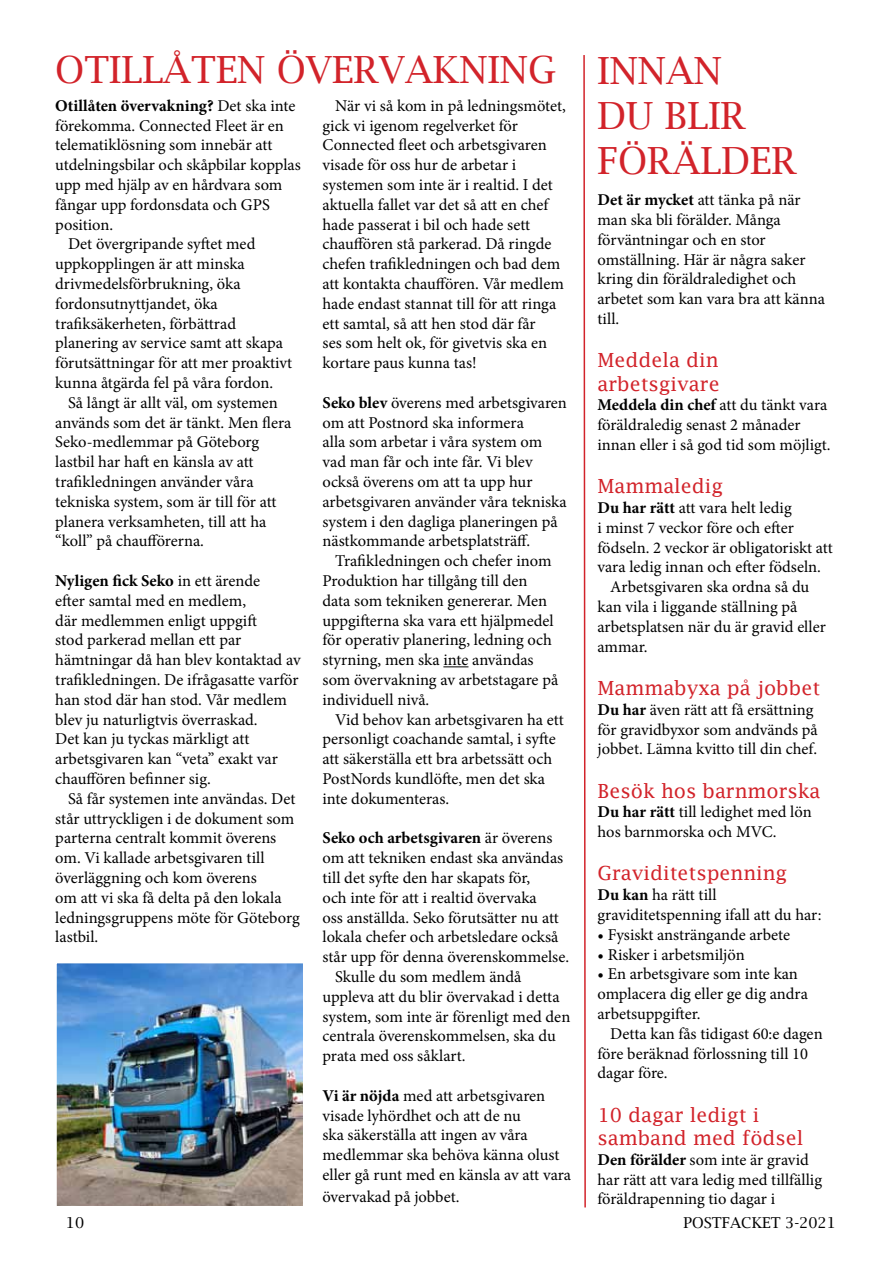
<style>
.page{position:relative;width:893px;height:1263px;background:#fff}
.page>*{position:absolute;margin:0;border:0;box-sizing:border-box;transform-origin:0 0}
.t1{font:37.5px/45.6px "Lucida Bright";color:#d2232a}
.t2{font:19.5px/23.4px "Lucida Fax";color:#d2232a}
.t3{font:16.5px/19.8px "Minion Pro";color:#000}
.t4{font:700 16.5px "Minion Pro";color:#000}
.t5{font:15px "Lucida Bright";color:#000}
.s1{font-weight:700}
.s2{font-weight:400}
</style>
<div class="page">
<img style="left:58px;top:965px;width:243px;height:239px">
<div style="left:55px;top:962px;width:249px;height:245px;border:2px solid #fff"></div>
<svg style="left:443px;top:666px;width:25px;height:1px"></svg>
<svg style="left:583px;top:55px;width:3px;height:1153px"></svg>
<h1 class="t1" style="left:597px;top:47px;width:201px;text-indent:-542px">OTILLÅTEN ÖVERVAKNING INNAN<br>DU BLIR<br>FÖRÄLDER</h1>
<p class="t3" style="left:597px;top:190px;width:229px"><span class="s1">Det är mycket</span> att tänka på när man ska bli förälder. Många förväntningar och en stor omställning. Här är några saker kring din föräldraledighet och arbetet som kan vara bra att känna till.</p>
<p class="t2" style="left:597px;top:348px;width:124px">Meddela din arbetsgivare</p>
<p class="t3" style="left:597px;top:395px;width:235px"><span class="s1">Meddela din chef</span> att du tänkt vara föräldraledig senast 2 månader innan eller i så god tid som möjligt.</p>
<p class="t2" style="left:597px;top:474px;width:127px">Mammaledig</p>
<p class="t3" style="left:597px;top:498px;width:196px"><span class="s1">Du har rätt</span> att vara helt ledig</p>
<p class="t3" style="left:597px;top:518px;width:198px">i minst 7 veckor före och efter</p>
<p class="t3" style="left:597px;top:538px;width:237px">födseln. 2 veckor är obligatoriskt att</p>
<p class="t3" style="left:597px;top:557px;width:225px">vara ledig innan och efter födseln.</p>
<p class="t3" style="left:610px;top:577px;width:201px">Arbetsgivaren ska ordna så du</p>
<p class="t3" style="left:597px;top:597px;width:201px">kan vila i liggande ställning på</p>
<p class="t3" style="left:597px;top:617px;width:230px">arbetsplatsen när du är gravid eller</p>
<p class="t3" style="left:597px;top:637px;width:52px">ammar.</p>
<p class="t2" style="left:597px;top:676px;width:224px">Mammabyxa på jobbet</p>
<p class="t3" style="left:597px;top:700px;width:222px"><span class="s1">Du har</span> även rätt att få ersättning för gravidbyxor som andvänds på jobbet. Lämna kvitto till din chef.</p>
<p class="t2" style="left:597px;top:779px;width:225px">Besök hos barnmorska</p>
<p class="t3" style="left:597px;top:802px;width:216px"><span class="s1">Du har rätt</span> till ledighet med lön hos barnmorska och MVC.</p>
<p class="t2" style="left:597px;top:861px;width:191px">Graviditetspenning</p>
<p class="t3" style="left:597px;top:885px;width:226px"><span class="s1">Du kan</span> ha rätt till graviditetspenning ifall att du har:</p>
<p class="t3" style="left:597px;top:925px;width:194px">• Fysiskt ansträngande arbete</p>
<p class="t3" style="left:597px;top:944px;width:149px">• Risker i arbetsmiljön</p>
<p class="t3" style="left:597px;top:964px;width:212px">• En arbetsgivare som inte kan omplacera dig eller ge dig andra arbetsuppgifter.</p>
<p class="t3" style="left:597px;top:1024px;width:227px;text-indent:13px">Detta kan fås tidigast 60:e dagen före beräknad förlossning till 10 dagar före.</p>
<p class="t2" style="left:597px;top:1103px;width:207px">10 dagar ledigt i samband med födsel</p>
<p class="t3" style="left:597px;top:1150px;width:226px"><span class="s1">Den förälder</span> som inte är gravid har rätt att vara ledig med tillfällig föräldrapenning tio dagar i</p>
<p class="t3" style="left:322px;top:96px;width:245px;text-indent:13px">När vi så kom in på ledningsmötet, gick vi igenom regelverket för Connected fleet och arbetsgivaren visade för oss hur de arbetar i systemen som inte är i realtid. I det aktuella fallet var det så att en chef hade passerat i bil och hade sett chauffören stå parkerad. Då ringde chefen trafikledningen och bad dem att kontakta chauffören. Vår medlem hade endast stannat till för att ringa ett samtal, så att hen stod där får<br>ses som helt ok, för givetvis ska en kortare paus kunna tas!</p>
<p class="t3" style="left:322px;top:393px;width:246px"><span class="s1">Seko blev</span> överens med arbetsgivaren om att Postnord ska informera<br>alla som arbetar i våra system om vad man får och inte får. Vi blev också överens om att ta upp hur arbetsgivaren använder våra tekniska system i den dagliga planeringen på nästkommande arbetsplatsträff.</p>
<p class="t3" style="left:322px;top:551px;width:237px;text-indent:13px">Trafikledningen och chefer inom<br>Produktion har tillgång till den data som tekniken genererar. Men uppgifterna ska vara ett hjälpmedel för operativ planering, ledning och styrning, men ska inte användas som övervakning av arbetstagare på individuell nivå.</p>
<p class="t3" style="left:322px;top:709px;width:243px;text-indent:13px">Vid behov kan arbetsgivaren ha ett personligt coachande samtal, i syfte att säkerställa ett bra arbetssätt och<br>PostNords kundlöfte, men det ska inte dokumenteras.</p>
<p class="t4" style="left:322px;top:826px;width:231px">Seko och arbetsgivaren <span class="s2">är överens</span></p>
<p class="t3" style="left:322px;top:848px;width:242px">om att tekniken endast ska användas</p>
<p class="t3" style="left:322px;top:868px;width:209px">till det syfte den har skapats för,</p>
<p class="t3" style="left:322px;top:888px;width:216px">och inte för att i realtid övervaka</p>
<p class="t3" style="left:322px;top:907px;width:238px">oss anställda. Seko förutsätter nu att</p>
<p class="t3" style="left:322px;top:927px;width:238px">lokala chefer och arbetsledare också</p>
<p class="t3" style="left:322px;top:947px;width:248px">står upp för denna överenskommelse.</p>
<p class="t3" style="left:335px;top:967px;width:188px">Skulle du som medlem ändå</p>
<p class="t3" style="left:322px;top:987px;width:239px">uppleva att du blir övervakad i detta</p>
<p class="t3" style="left:322px;top:1006px;width:249px">system, som inte är förenligt med den</p>
<p class="t3" style="left:322px;top:1026px;width:235px">centrala överenskommelsen, ska du</p>
<p class="t3" style="left:322px;top:1046px;width:145px">prata med oss såklart.</p>
<p class="t3" style="left:322px;top:1086px;width:250px"><span class="s1">Vi är nöjda</span> med att arbetsgivaren visade lyhördhet och att de nu<br>ska säkerställa att ingen av våra medlemmar ska behöva känna olust eller gå runt med en känsla av att vara</p>
<p class="t3" style="left:322px;top:1186px;width:139px">övervakad på jobbet.</p>
<p class="t4" style="left:55px;top:94px;width:242px">Otillåten övervakning? <span class="s2">Det ska inte</span></p>
<p class="t3" style="left:55px;top:115px;width:230px">förekomma. Connected Fleet är en</p>
<p class="t3" style="left:55px;top:135px;width:219px">telematiklösning som innebär att</p>
<p class="t3" style="left:55px;top:155px;width:247px">utdelningsbilar och skåpbilar kopplas</p>
<p class="t3" style="left:55px;top:175px;width:229px">upp med hjälp av en hårdvara som</p>
<p class="t3" style="left:55px;top:195px;width:216px">fångar upp fordonsdata och GPS</p>
<p class="t3" style="left:55px;top:214px;width:60px">position.</p>
<p class="t3" style="left:68px;top:234px;width:189px">Det övergripande syftet med</p>
<p class="t3" style="left:55px;top:254px;width:191px">uppkopplingen är att minska</p>
<p class="t3" style="left:55px;top:274px;width:187px">drivmedelsförbrukning, öka</p>
<p class="t3" style="left:55px;top:294px;width:164px">fordonsutnyttjandet, öka</p>
<p class="t3" style="left:55px;top:313px;width:182px">trafiksäkerheten, förbättrad</p>
<p class="t3" style="left:55px;top:333px;width:229px">planering av service samt att skapa</p>
<p class="t3" style="left:55px;top:353px;width:238px">förutsättningar för att mer proaktivt</p>
<p class="t3" style="left:55px;top:373px;width:219px">kunna åtgärda fel på våra fordon.</p>
<p class="t3" style="left:68px;top:393px;width:211px">Så långt är allt väl, om systemen</p>
<p class="t3" style="left:55px;top:412px;width:238px">används som det är tänkt. Men flera</p>
<p class="t3" style="left:55px;top:432px;width:206px">Seko-medlemmar på Göteborg</p>
<p class="t3" style="left:55px;top:452px;width:200px">lastbil har haft en känsla av att</p>
<p class="t3" style="left:55px;top:472px;width:200px">trafikledningen använder våra</p>
<p class="t3" style="left:55px;top:492px;width:223px">tekniska system, som är till för att</p>
<p class="t3" style="left:55px;top:511px;width:213px">planera verksamheten, till att ha</p>
<p class="t3" style="left:55px;top:531px;width:150px">“koll” på chaufförerna.</p>
<p class="t3" style="left:55px;top:571px;width:247px"><span class="s1">Nyligen fick Seko</span> in ett ärende<br>efter samtal med en medlem,<br>där medlemmen enligt uppgift<br>stod parkerad mellan ett par hämtningar då han blev kontaktad av trafikledningen. De ifrågasatte varför han stod där han stod. Vår medlem blev ju naturligtvis överraskad.<br>Det kan ju tyckas märkligt att arbetsgivaren kan “veta” exakt var chauffören befinner sig.</p>
<p class="t3" style="left:55px;top:789px;width:246px;text-indent:13px">Så får systemen inte användas. Det står uttryckligen i de dokument som parterna centralt kommit överens om. Vi kallade arbetsgivaren till överläggning och kom överens<br>om att vi ska få delta på den lokala ledningsgruppens möte för Göteborg lastbil.</p>
<p class="t5" style="left:66px;top:1214px;width:20px">10</p>
<p class="t5" style="left:684px;top:1214px;width:154px">POSTFACKET 3-2021</p>
</div>
